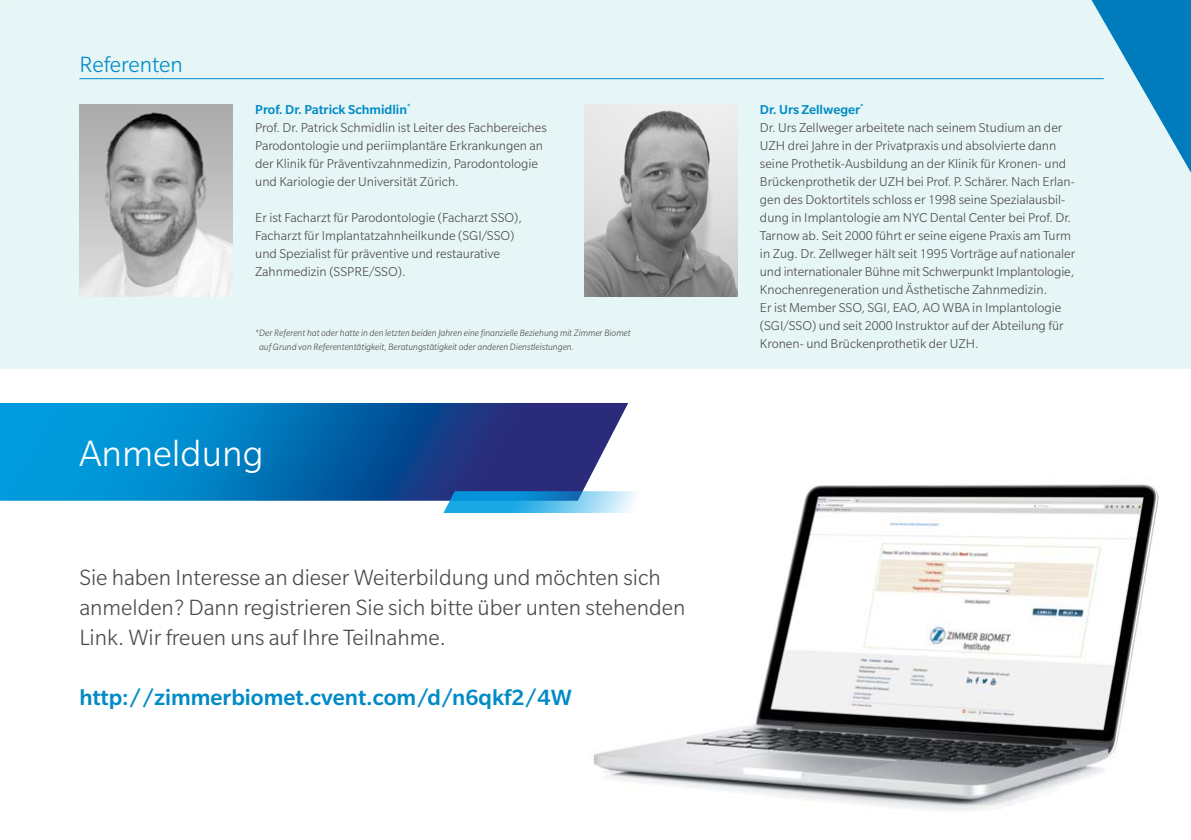
<style>
.page{position:relative;width:1191px;height:840px;background:#fff}
.page>*{position:absolute;margin:0;border:0;box-sizing:border-box;transform-origin:0 0}
.t1{font:300 40px "Slate Pro";color:#fff}
.t2{font:300 24px/30px "Slate Pro";color:#4a4a49}
.t3{font:500 24px "Slate Pro";color:#008bc6}
.t4{font:300 24px "Slate Pro";color:#008bc6}
.t5{font:300 14px/18px "Slate Pro";color:#4a4a49}
.t6{font:italic 300 10px/14px "Slate Pro";color:#4a4a49}
.s1{font-weight:500;color:#008bc6}
</style>
<div class="page">
<img style="left:558px;top:484px;width:601px;height:327px">
<div style="left:0;top:0;width:1191px;height:369px;background:#e6f5f5"></div>
<svg style="left:0;top:403px;width:628px;height:97px;background:#126baf"></svg>
<svg style="left:443px;top:491px;width:278px;height:21px"></svg>
<hr style="left:79px;top:78px;width:1024px;height:1px;background:#008bc6">
<svg style="left:1091px;top:0;width:100px;height:173px;background:#77bad9"></svg>
<img style="left:79px;top:105px;width:153px;height:191px">
<img style="left:584px;top:105px;width:153px;height:191px">
<h2 class="t4" style="left:79px;top:52px;width:105px">Referenten</h2>
<p class="t5" style="left:255px;top:100px;width:293px"><span class="s1">Prof. Dr. Patrick Schmidlin</span><sup>*<br></sup>Prof. Dr. Patrick Schmidlin ist Leiter des Fachbereiches Parodontologie und periimplantäre Erkrankungen an der Klinik für Präventivzahnmedizin, Parodontologie und Kariologie der Universität Zürich.</p>
<p class="t5" style="left:255px;top:208px;width:268px">Er ist Facharzt für Parodontologie (Facharzt SSO), Facharzt für Implantatzahnheilkunde (SGI/SSO) und Spezialist für präventive und restaurative Zahnmedizin (SSPRE/SSO).</p>
<p class="t6" style="left:259px;top:326px;width:373px;text-indent:-4px">*Der Referent hat oder hatte in den letzten beiden Jahren eine finanzielle Beziehung mit Zimmer Biomet auf Grund von Referententätigkeit, Beratungstätigkeit oder anderen Dienstleistungen.</p>
<h1 class="t1" style="left:79px;top:432px;width:186px">Anmeldung</h1>
<h2 class="t2" style="left:79px;top:562px;width:607px">Sie haben Interesse an dieser Weiterbildung und möchten sich anmelden? Dann registrieren Sie sich bitte über unten stehenden<br>Link. Wir freuen uns auf Ihre Teilnahme.</h2>
<h2 class="t3" style="left:79px;top:684px;width:494px">http://zimmerbiomet.cvent.com/d/n6qkf2/4W</h2>
<p class="t5" style="left:760px;top:100px;width:317px"><span class="s1">Dr. Urs Zellweger</span><sup>*<br></sup>Dr. Urs Zellweger arbeitete nach seinem Studium an der UZH drei Jahre in der Privatpraxis und absolvierte dann seine Prothetik-Ausbildung an der Klinik für Kronen- und Brückenprothetik der UZH bei Prof. P. Schärer. Nach Erlan&shy;gen des Doktortitels schloss er 1998 seine Spezialausbil&shy;dung in Implantologie am NYC Dental Center bei Prof. Dr.<br>Tarnow ab. Seit 2000 führt er seine eigene Praxis am Turm in Zug. Dr. Zellweger hält seit 1995 Vorträge auf nationaler und internationaler Bühne mit Schwerpunkt Implantologie, Knochenregeneration und Ästhetische Zahnmedizin.<br>Er ist Member SSO, SGI, EAO, AO WBA in Implantologie (SGI/SSO) und seit 2000 Instruktor auf der Abteilung für Kronen- und Brückenprothetik der UZH.</p>
</div>
